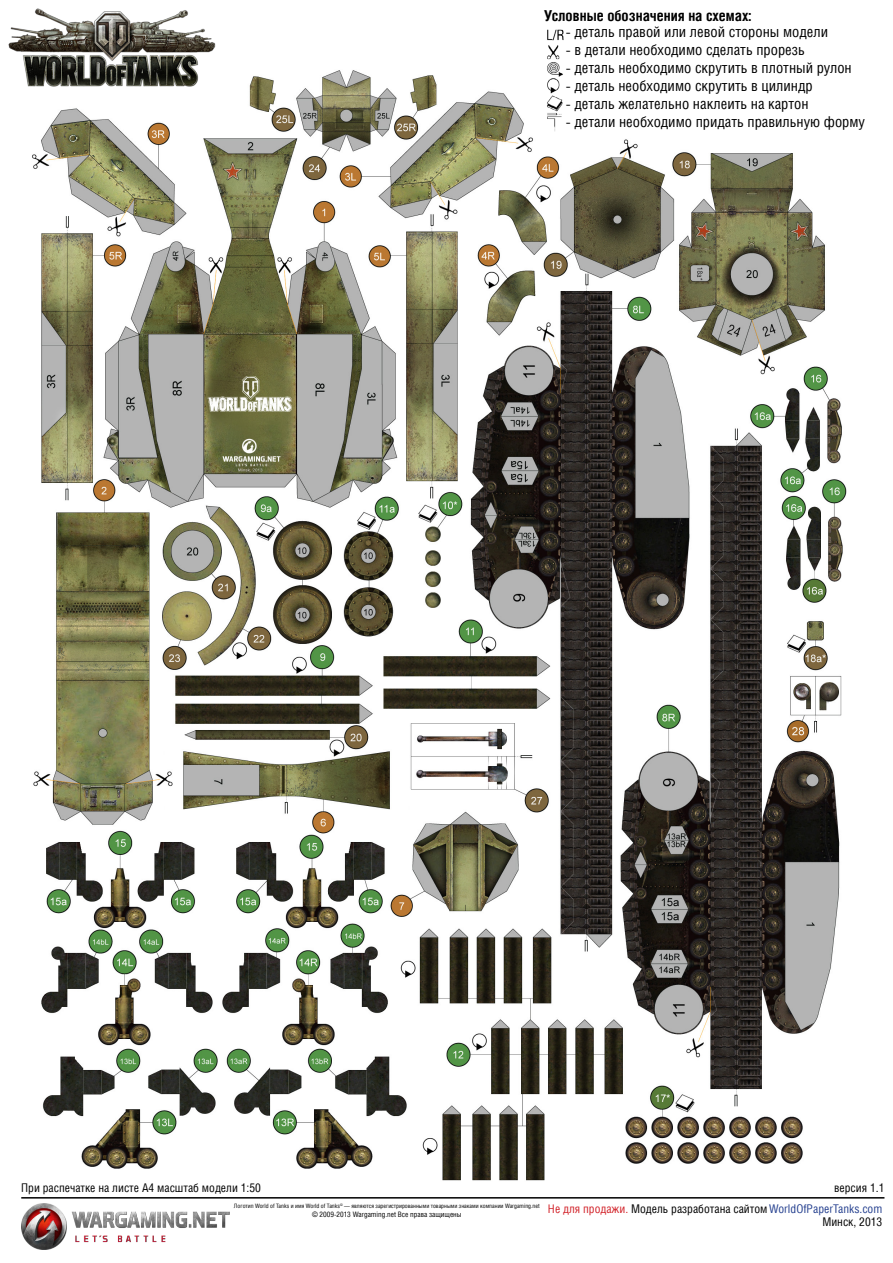
<style>
.page{position:relative;width:893px;height:1263px;background:#fff}
.page>*{position:absolute;margin:0;border:0;box-sizing:border-box;transform-origin:0 0}
.t1{font:15px "War Helios Cond C";color:#000}
.t2{font:15px "War Helios Cond C Bold";color:#000}
.t3{font:12px/21.3px "War Helios Cond C";color:#000;text-align:right}
.t4{font:7.5px "War Helios Cond C";color:#000}
.t5{font:6px "War Helios Cond C";color:#000}
.s1{color:#d2232a}
.s2{color:#25408f}
</style>
<div class="page">
<img style="left:8px;top:8px;width:877px;height:1242px">
<hr style="left:21px;top:1197px;width:863px;height:1px;background:#000">
<img style="left:9px;top:9px;width:208px;height:78px">
<img style="left:21px;top:1203px;width:208px;height:46px">
<img style="left:544px;top:27px;width:22px;height:106px">
<p class="t2" style="left:544px;top:4px;width:208px">Условные обозначения на схемах:</p>
<p class="t1" style="left:566px;top:22px;width:264px">- деталь правой или левой стороны модели</p>
<p class="t1" style="left:566px;top:40px;width:241px">- в детали необходимо сделать прорезь</p>
<p class="t1" style="left:566px;top:58px;width:287px">- деталь необходимо скрутить в плотный рулон</p>
<p class="t1" style="left:566px;top:76px;width:248px">- деталь необходимо скрутить в цилиндр</p>
<p class="t1" style="left:566px;top:94px;width:244px">- деталь желательно наклеить на картон</p>
<p class="t1" style="left:566px;top:112px;width:301px">- детали необходимо придать правильную форму</p>
<p class="t3" style="left:21px;top:1176px;width:241px">При распечатке на листе А4 масштаб модели 1:50</p>
<p class="t5" style="left:234px;top:1202px;width:307px">Логотип World of Tanks и имя World of Tanks<sup>©</sup> — являются зарегистрированными товарными знаками компании Wargaming.net</p>
<p class="t4" style="left:312px;top:1209px;width:151px">© 2009-2013 Wargaming.net Все права защищены</p>
<p class="t3" style="left:548px;top:1176px;width:338px">версия 1.1<br><span class="s1">Не для продажи.</span> Модель разработана сайтом<span class="s2">WorldOfPaperTanks.com</span></p>
<p class="t3" style="left:822px;top:1210px;width:61px">Минск, 2013</p>
</div>
